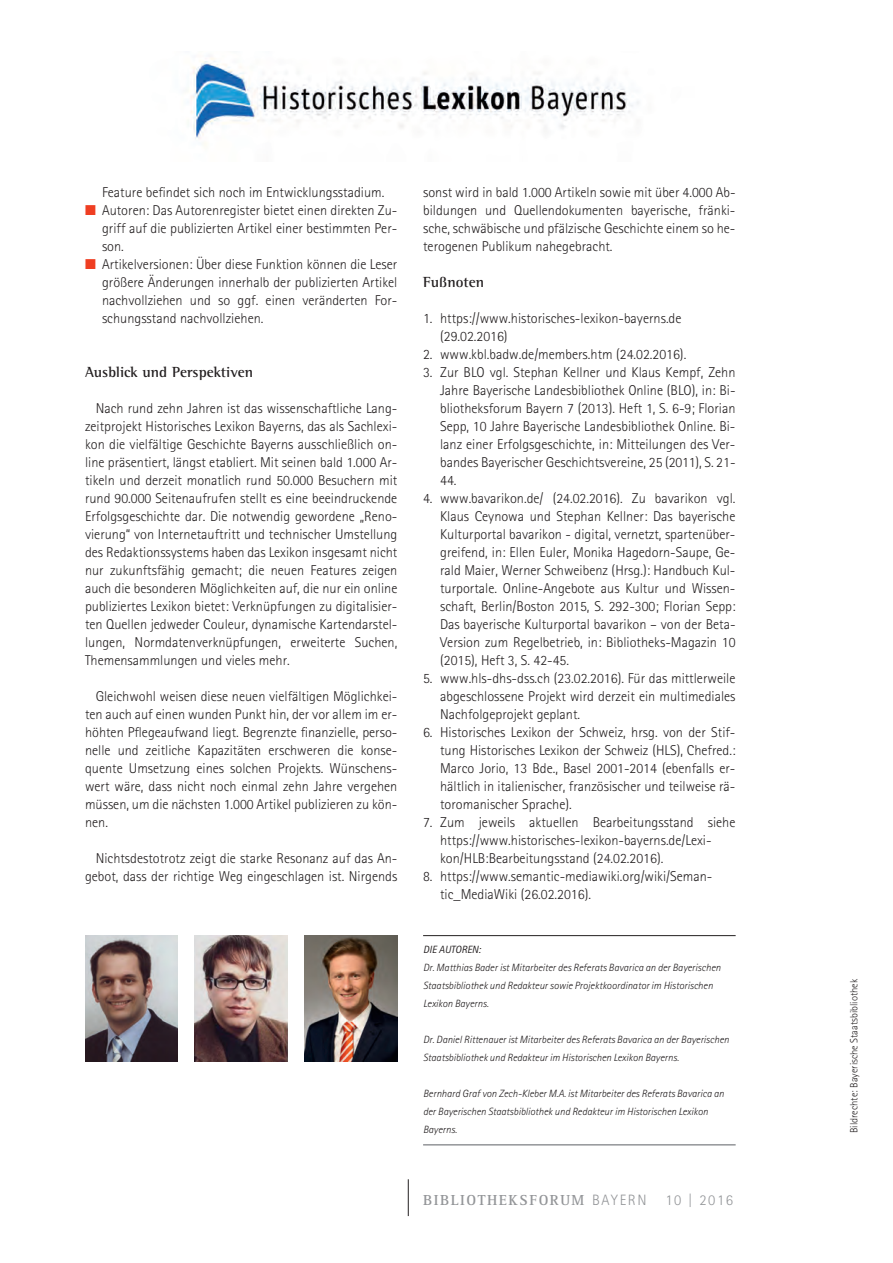
<style>
.page{position:relative;width:893px;height:1263px;background:#fff}
.page>*{position:absolute;margin:0;border:0;box-sizing:border-box;transform-origin:0 0}
.t1{font:700 15px "Rotis Semi Serif Std";color:#231f20}
.t2{font:700 15px "Rotis Serif Std";letter-spacing:.1em;color:#939598}
.t3{font:300 15px "Rotis Sans Serif Std";letter-spacing:.1em;color:#939598}
.t4{font:300 14.25px/18px "Rotis Sans Serif Std";color:#231f20;text-align:justify}
.t5{font:italic 300 10.5px/18px "Rotis Sans Serif Std";color:#231f20}
.t6{font:300 10.5px "Rotis Sans Serif Std";color:#231f20}
.t7{font:italic 10.5px "Rotis Sans Serif Std";color:#231f20}
.s1{font-family:"Zipf Dingbits";font-weight:400;color:#ef3e22}
.s2{font-family:"Rotis Sans Serif Std";font-weight:300}
</style>
<div class="page">
<hr style="left:408px;top:1179px;width:1px;height:37px;background:#231f20">
<hr style="left:423px;top:935px;width:313px;height:1px;background:#231f20">
<hr style="left:423px;top:1144px;width:313px;height:1px;background:#939598">
<img style="left:85px;top:935px;width:93px;height:126px">
<img style="left:194px;top:935px;width:93px;height:126px">
<img style="left:305px;top:935px;width:93px;height:126px">
<img style="left:191px;top:57px;width:448px;height:89px">
<p class="t4" style="left:102px;top:185px;width:284px">Feature befindet sich noch im Entwicklungsstadium.</p>
<p class="t4" style="left:85px;top:203px;width:314px"><span class="s1">n</span> Autoren: Das Autorenregister bietet einen direkten Zu-</p>
<p class="t4" style="left:102px;top:221px;width:297px">griff auf die publizierten Artikel einer bestimmten Per-</p>
<p class="t4" style="left:102px;top:239px;width:23px">son.</p>
<p class="t4" style="left:85px;top:257px;width:314px"><span class="s1">n</span> Artikelversionen: Über diese Funktion können die Leser</p>
<p class="t4" style="left:102px;top:275px;width:297px">größere Änderungen innerhalb der publizierten Artikel</p>
<p class="t4" style="left:102px;top:293px;width:297px">nachvollziehen und so ggf. einen veränderten For-</p>
<p class="t4" style="left:102px;top:311px;width:163px">schungsstand nachvollziehen.</p>
<p class="t1" style="left:85px;top:367px;width:170px">Ausblick und Perspektiven</p>
<p class="t4" style="left:85px;top:401px;width:314px;text-indent:11px">Nach rund zehn Jahren ist das wissenschaftliche Lang&shy;zeitprojekt Historisches Lexikon Bayerns, das als Sachlexi&shy;kon die vielfältige Geschichte Bayerns ausschließlich on&shy;line präsentiert, längst etabliert. Mit seinen bald 1.000 Ar&shy;tikeln und derzeit monatlich rund 50.000 Besuchern mit rund 90.000 Seitenaufrufen stellt es eine beeindruckende Erfolgsgeschichte dar. Die notwendig gewordene „Reno&shy;vierung“ von Internetauftritt und technischer Umstellung des Redaktionssystems haben das Lexikon insgesamt nicht nur zukunftsfähig gemacht; die neuen Features zeigen auch die besonderen Möglichkeiten auf, die nur ein online publiziertes Lexikon bietet: Verknüpfungen zu digitalisier&shy;ten Quellen jedweder Couleur, dynamische Kartendarstel&shy;lungen, Normdatenverknüpfungen, erweiterte Suchen, Themensammlungen und vieles mehr.</p>
<p class="t4" style="left:85px;top:689px;width:314px;text-indent:11px">Gleichwohl weisen diese neuen vielfältigen Möglichkei&shy;ten auch auf einen wunden Punkt hin, der vor allem im er&shy;höhten Pflegeaufwand liegt. Begrenzte finanzielle, perso&shy;nelle und zeitliche Kapazitäten erschweren die konse&shy;quente Umsetzung eines solchen Projekts. Wünschens&shy;wert wäre, dass nicht noch einmal zehn Jahre vergehen müssen, um die nächsten 1.000 Artikel publizieren zu kön&shy;nen.</p>
<p class="t4" style="left:85px;top:851px;width:314px;text-align:right">Nichtsdestotrotz zeigt die starke Resonanz auf das An&shy;gebot, dass der richtige Weg eingeschlagen ist. Nirgends</p>
<p class="t4" style="left:423px;top:185px;width:314px">sonst wird in bald 1.000 Artikeln sowie mit über 4.000 Ab&shy;bildungen und Quellendokumenten bayerische, fränki&shy;sche, schwäbische und pfälzische Geschichte einem so he&shy;terogenen Publikum nahegebracht.</p>
<p class="t1" style="left:423px;top:277px;width:62px">Fußnoten</p>
<p class="t4" style="left:440px;top:311px;width:243px;text-indent:-17px">1. https://www.historisches-lexikon-bayerns.de (29.02.2016)</p>
<p class="t4" style="left:423px;top:347px;width:265px">2. www.kbl.badw.de/members.htm (24.02.2016).</p>
<p class="t4" style="left:440px;top:365px;width:297px;text-indent:-17px">3. Zur BLO vgl. Stephan Kellner und Klaus Kempf, Zehn Jahre Bayerische Landesbibliothek Online (BLO), in: Bi&shy;bliotheksforum Bayern 7 (2013). Heft 1, S. 6-9; Florian Sepp, 10 Jahre Bayerische Landesbibliothek Online. Bi&shy;lanz einer Erfolgsgeschichte, in: Mitteilungen des Ver&shy;bandes Bayerischer Geschichtsvereine, 25 (2011), S. 21- 44.</p>
<p class="t4" style="left:440px;top:491px;width:297px;text-indent:-17px">4. www.bavarikon.de/ (24.02.2016). Zu bavarikon vgl.<br>Klaus Ceynowa und Stephan Kellner: Das bayerische Kulturportal bavarikon - digital, vernetzt, spartenüber&shy;greifend, in: Ellen Euler, Monika Hagedorn-Saupe, Ge&shy;rald Maier, Werner Schweibenz (Hrsg.): Handbuch Kul&shy;turportale. Online-Angebote aus Kultur und Wissen&shy;schaft, Berlin/Boston 2015, S. 292-300; Florian Sepp:<br>Das bayerische Kulturportal bavarikon – von der Beta-Version zum Regelbetrieb, in: Bibliotheks-Magazin 10 (2015), Heft 3, S. 42-45.</p>
<p class="t4" style="left:440px;top:671px;width:297px;text-indent:-17px">5. www.hls-dhs-dss.ch (23.02.2016). Für das mittlerweile abgeschlossene Projekt wird derzeit ein multimediales Nachfolgeprojekt geplant.</p>
<p class="t4" style="left:440px;top:725px;width:297px;text-indent:-17px">6. Historisches Lexikon der Schweiz, hrsg. von der Stif&shy;tung Historisches Lexikon der Schweiz (HLS), Chefred.:<br>Marco Jorio, 13 Bde., Basel 2001-2014 (ebenfalls er&shy;hältlich in italienischer, französischer und teilweise rä&shy;toromanischer Sprache).</p>
<p class="t4" style="left:440px;top:815px;width:297px;text-align:left;text-indent:-17px">7. Zum jeweils aktuellen Bearbeitungsstand siehe https://www.historisches-lexikon-bayerns.de/Lexi&shy;kon/HLB:Bearbeitungsstand (24.02.2016).</p>
<p class="t4" style="left:440px;top:869px;width:274px;text-indent:-17px">8. https://www.semantic-mediawiki.org/wiki/Seman&shy;tic_MediaWiki (26.02.2016).</p>
<p class="t7" style="left:423px;top:946px;width:59px">DIE AUTOREN:</p>
<p class="t5" style="left:423px;top:960px;width:299px">Dr. Matthias Bader ist Mitarbeiter des Referats Bavarica an der Bayerischen<br>Staatsbibliothek und Redakteur sowie Projektkoordinator im Historischen<br>Lexikon Bayerns.</p>
<p class="t5" style="left:423px;top:1032px;width:307px">Dr. Daniel Rittenauer ist Mitarbeiter des Referats Bavarica an der Bayerischen<br>Staatsbibliothek und Redakteur im Historischen Lexikon Bayerns.</p>
<p class="t5" style="left:423px;top:1086px;width:302px">Bernhard Graf von Zech-Kleber M.A. ist Mitarbeiter des Referats Bavarica an der Bayerischen Staatsbibliothek und Redakteur im Historischen Lexikon<br>Bayerns.</p>
<p class="t2" style="left:423px;top:1195px;width:225px">BIBLIOTHEKSFORUM <span class="s2">BAYERN</span></p>
<p class="t3" style="left:665px;top:1195px;width:69px">10 | 2016</p>
<p class="t6" style="left:850px;top:1133px;width:156px;rotate:-90deg">Bildrechte: Bayerische Staatsbibliothek</p>
</div>
